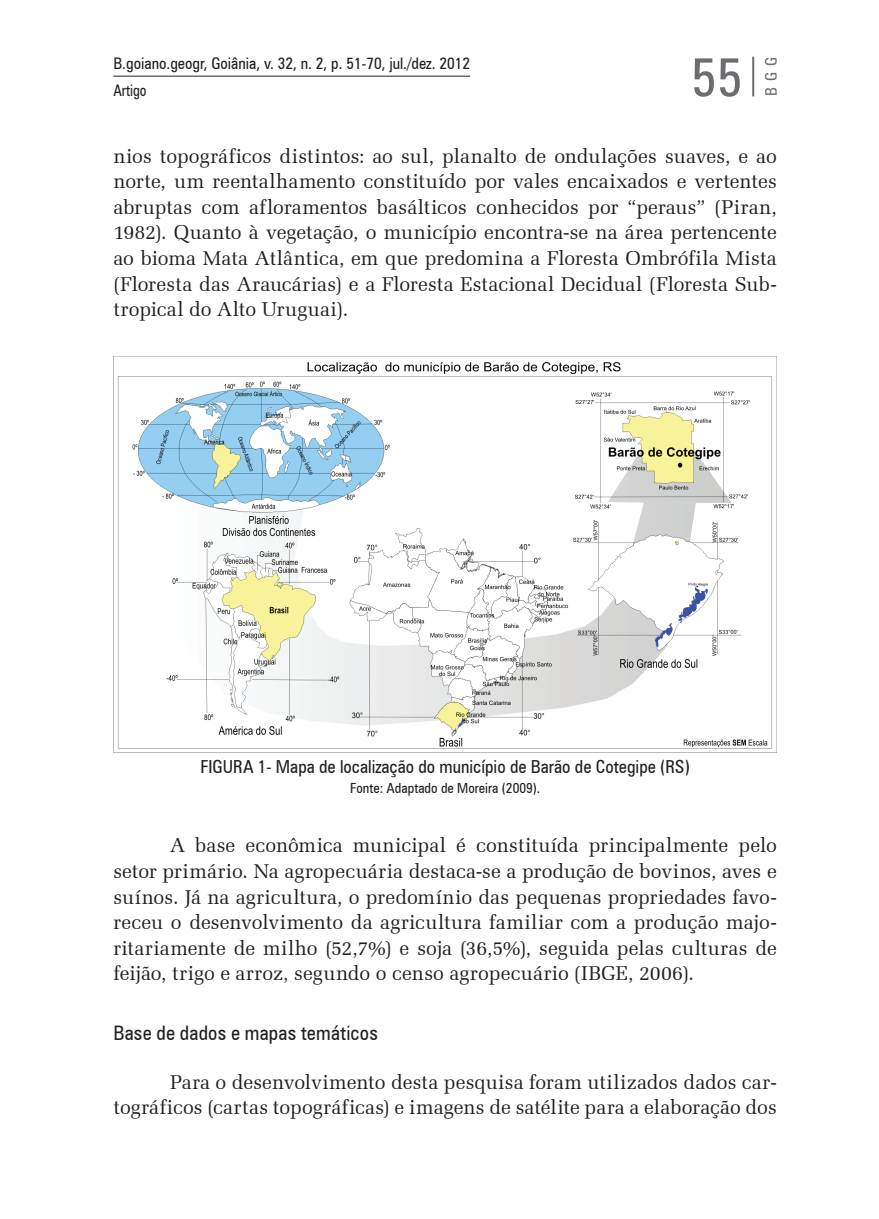
<style>
.page{position:relative;width:879px;height:1219px;background:#fff}
.page>*{position:absolute;margin:0;border:0;box-sizing:border-box;transform-origin:0 0}
.t1{font:condensed 54px "Zurich BT";color:#6c6d70}
.t2{font:20px/25.6px "Zapf Elliptical 711 BT";letter-spacing:.005em;color:#231f20;text-align:justify}
.t3{font:condensed 20px "Zurich BT";letter-spacing:.01em;color:#231f20}
.t4{font:condensed 18px "Zurich BT";color:#231f20}
.t5{font:condensed 16px/26.8px "Zurich BT";color:#231f20}
.t6{font:condensed 16px "Zurich BT";color:#6c6d70}
.t7{font:condensed 14px "Zurich BT";color:#231f20}
</style>
<div class="page">
<hr style="left:113px;top:76px;width:357px;height:1px;background:#231f20">
<hr style="left:752px;top:57px;width:2px;height:39px;background:#6c6d70">
<img style="left:113px;top:357px;width:664px;height:395px">
<p class="t5" style="left:113px;top:50px;width:358px">B.goiano.geogr, Goiânia, v. 32, n. 2, p. 51-70, jul./dez. 2012<br>Artigo</p>
<p class="t6" style="left:761px;top:96px;width:41px;rotate:-90deg">BGG</p>
<h1 class="t1" style="left:691px;top:44px;width:53px">55</h1>
<p class="t2" style="left:113px;top:143px;width:665px">nios topográficos distintos: ao sul, planalto de ondulações suaves, e ao norte, um reentalhamento constituído por vales encaixados e vertentes abruptas com afloramentos basálticos conhecidos por “peraus” (Piran, 1982). Quanto à vegetação, o município encontra-se na área pertencente ao bioma Mata Atlântica, em que predomina a Floresta Ombrófila Mista (Floresta das Araucárias) e a Floresta Estacional Decidual (Floresta Sub&shy;tropical do Alto Uruguai).</p>
<p class="t4" style="left:200px;top:755px;width:491px">FIGURA 1- Mapa de localização do município de Barão de Cotegipe (RS)</p>
<p class="t7" style="left:350px;top:779px;width:192px">Fonte: Adaptado de Moreira (2009).</p>
<p class="t2" style="left:113px;top:832px;width:665px;text-indent:57px">A base econômica municipal é constituída principalmente pelo setor primário. Na agropecuária destaca-se a produção de bovinos, aves e suínos. Já na agricultura, o predomínio das pequenas propriedades favo&shy;receu o desenvolvimento da agricultura familiar com a produção majo&shy;ritariamente de milho (52,7%) e soja (36,5%), seguida pelas culturas de feijão, trigo e arroz, segundo o censo agropecuário (IBGE, 2006).</p>
<p class="t3" style="left:113px;top:1021px;width:266px">Base de dados e mapas temáticos</p>
<p class="t2" style="left:113px;top:1069px;width:665px;text-align:right">Para o desenvolvimento desta pesquisa foram utilizados dados car&shy;tográficos (cartas topográficas) e imagens de satélite para a elaboração dos</p>
</div>
